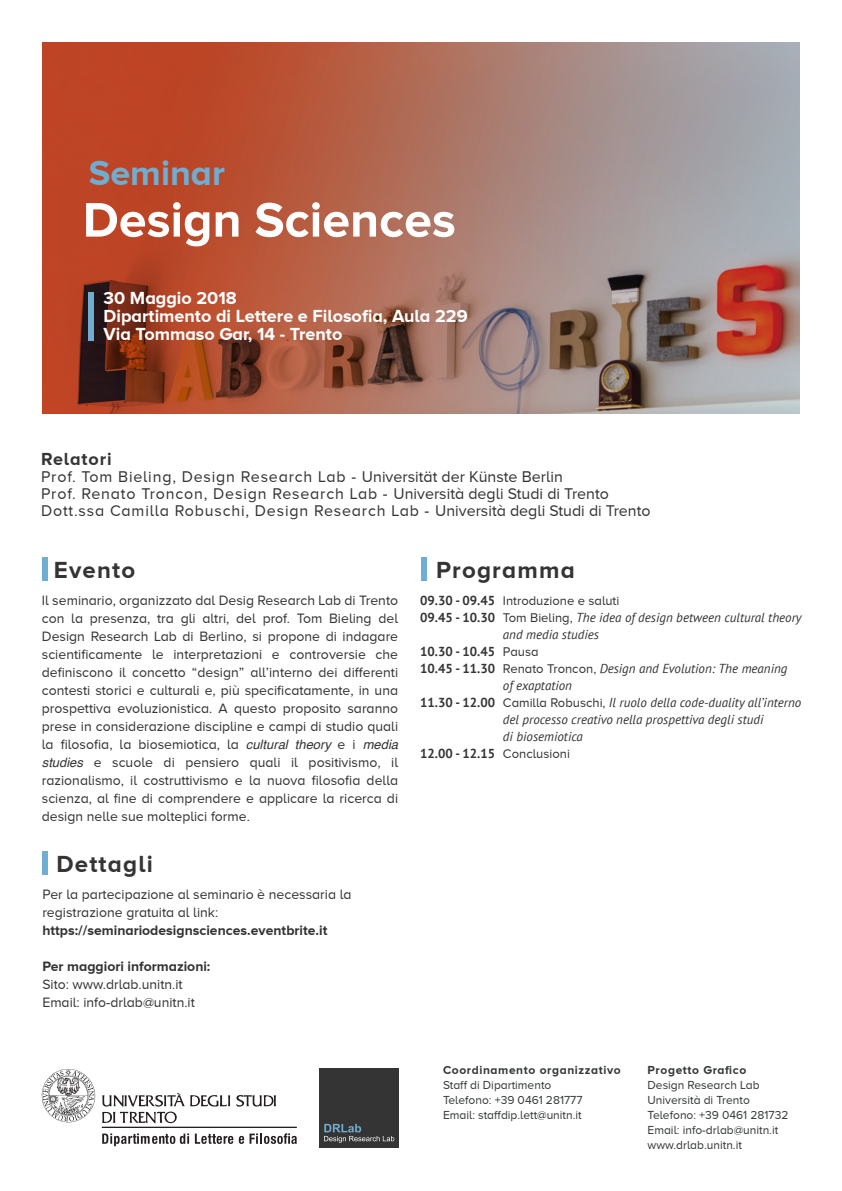
<style>
.page{position:relative;width:842px;height:1191px;background:#fff}
.page>*{position:absolute;margin:0;border:0;box-sizing:border-box;transform-origin:0 0}
.t1{font:700 50.2px "Proxima Nova A";color:#fff}
.t2{font:700 36px "Proxima Nova A";color:#6faed0}
.t3{font:700 24px "Proxima Nova A";letter-spacing:.05em;color:#353434}
.t4{font:700 18px/18px "Proxima Nova A";color:#fff}
.t5{font:700 18px "Proxima Nova A";letter-spacing:.05em;color:#353434}
.t6{font:16px/17px "Proxima Nova A";letter-spacing:.03em;color:#353434}
.t7{font:14px/18px "Proxima Nova A";color:#353434}
.t8{font:700 14px "Proxima Nova A";color:#353434}
.t9{font:italic 13px/17px "PT Sans";color:#353434}
.t10{font:700 13px/17px "PT Sans";color:#353434}
.t11{font:13px "Proxima Nova A";color:#353434}
.t12{font:12px/15px "Proxima Nova A";color:#353838}
.t13{font:700 12px "Proxima Nova A";letter-spacing:.05em;color:#353838}
.s1{font-family:"Helvetica";font-style:italic;font-size:13px}
.s2{font-family:"Proxima Nova A";font-style:normal}
</style>
<div class="page">
<svg style="left:43px;top:43px;width:756px;height:370px;background:#a86d5d"></svg>
<svg style="left:42px;top:1069px;width:53px;height:53px"></svg>
<svg style="left:102px;top:1093px;width:195px;height:53px"></svg>
<div style="left:42px;top:851px;width:5px;height:23px;background:#6faed0"></div>
<div style="left:43px;top:557px;width:5px;height:23px;background:#6faed0"></div>
<div style="left:422px;top:557px;width:5px;height:23px;background:#6faed0"></div>
<div style="left:89px;top:292px;width:5px;height:49px;background:#6faed0"></div>
<div style="left:319px;top:1067px;width:80px;height:80px;background:#353434"></div>
<svg style="left:324px;top:1123px;width:70px;height:19px"></svg>
<h2 class="t2" style="left:89px;top:152px;width:138px">Seminar</h2>
<h1 class="t1" style="left:83px;top:191px;width:375px">Design Sciences</h1>
<p class="t4" style="left:104px;top:289px;width:366px">30 Maggio 2018<br>Dipartimento di Lettere e Filosofia, Aula 229<br>Via Tommaso Gar, 14 - Trento</p>
<p class="t5" style="left:41px;top:449px;width:72px">Relatori</p>
<p class="t6" style="left:41px;top:468px;width:611px">Prof. Tom Bieling, Design Research Lab - Universität der Künste Berlin<br>Prof. Renato Troncon, Design Research Lab - Università degli Studi di Trento<br>Dott.ssa Camilla Robuschi, Design Research Lab - Università degli Studi di Trento</p>
<h3 class="t3" style="left:54px;top:556px;width:83px">Evento</h3>
<p class="t7" style="left:42px;top:591px;width:358px;text-align:justify">Il seminario, organizzato dal Desig Research Lab di Trento con la presenza, tra gli altri, del prof. Tom Bieling del Design Research Lab di Berlino, si propone di indagare scientificamente le interpretazioni e controversie che definiscono il concetto “design” all’interno dei differenti contesti storici e culturali e, più specificatamente, in una prospettiva evoluzionistica. A questo proposito saranno prese in considerazione discipline e campi di studio quali la filosofia, la biosemiotica, la <span class="s1">cultural theory</span> e i <span class="s1">media studies</span> e scuole di pensiero quali il positivismo, il razionalismo, il costruttivismo e la nuova filosofia della scienza, al fine di comprendere e applicare la ricerca di design nelle sue molteplici forme.</p>
<h3 class="t3" style="left:56px;top:850px;width:98px">Dettagli</h3>
<p class="t7" style="left:42px;top:884px;width:311px">Per la partecipazione al seminario è necessaria la registrazione gratuita al link:</p>
<p class="t8" style="left:42px;top:922px;width:287px">https://seminariodesignsciences.eventbrite.it</p>
<p class="t8" style="left:42px;top:958px;width:170px">Per maggiori informazioni:</p>
<p class="t7" style="left:42px;top:974px;width:154px">Sito: www.drlab.unitn.it<br>Email: info-drlab@unitn.it</p>
<h3 class="t3" style="left:436px;top:556px;width:140px">Programma</h3>
<p class="t10" style="left:420px;top:592px;width:77px">09.30 - 09.45<br>09.45 - 10.30</p>
<p class="t10" style="left:420px;top:643px;width:77px">10.30 - 10.45<br>10.45 - 11.30</p>
<p class="t10" style="left:420px;top:694px;width:77px">11.30 - 12.00</p>
<p class="t10" style="left:420px;top:745px;width:77px">12.00 - 12.15</p>
<p class="t11" style="left:503px;top:593px;width:118px">Introduzione e saluti</p>
<p class="t9" style="left:503px;top:608px;width:300px"><span class="s2">Tom Bieling,</span> The idea of design between cultural theory and media studies</p>
<p class="t11" style="left:503px;top:644px;width:37px">Pausa</p>
<p class="t9" style="left:503px;top:659px;width:300px"><span class="s2">Renato Troncon,</span> Design and Evolution: The meaning<br>of exaptation<br><span class="s2">Camilla Robuschi,</span> Il ruolo della code-duality all’interno del processo creativo nella prospettiva degli studi<br>di biosemiotica</p>
<p class="t11" style="left:503px;top:746px;width:69px">Conclusioni</p>
<p class="t13" style="left:443px;top:1063px;width:179px">Coordinamento organizzativo</p>
<p class="t12" style="left:443px;top:1077px;width:141px">Staff di Dipartimento<br>Telefono: +39 0461 281777<br>Email: staffdip.lett@unitn.it</p>
<p class="t13" style="left:647px;top:1063px;width:100px">Progetto Grafico</p>
<p class="t12" style="left:647px;top:1077px;width:142px">Design Research Lab<br>Università di Trento<br>Telefono: +39 0461 281732<br>Email: info-drlab@unitn.it www.drlab.unitn.it</p>
</div>
